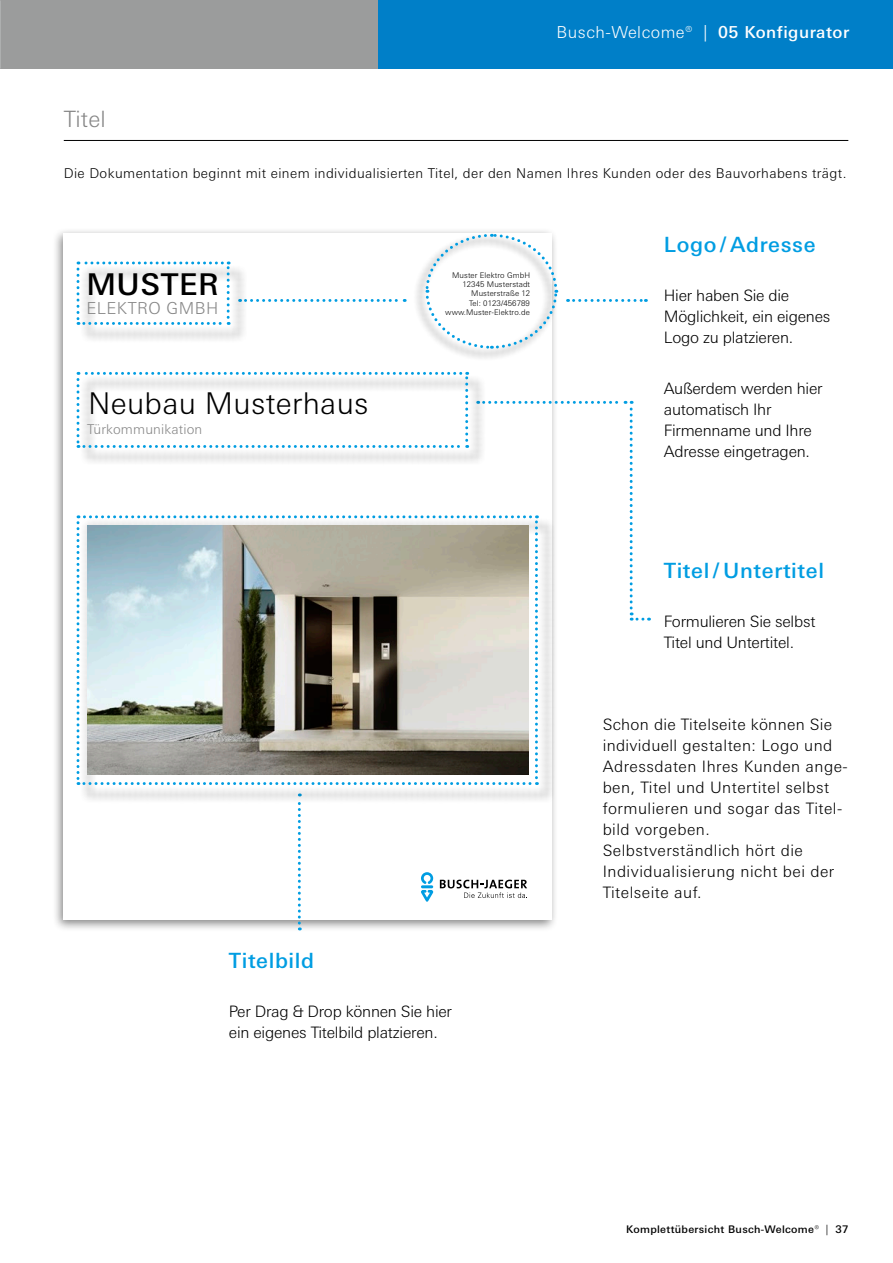
<style>
.page{position:relative;width:893px;height:1263px;background:#fff}
.page>*{position:absolute;margin:0;border:0;box-sizing:border-box;transform-origin:0 0}
.t1{font:300 30px "Univers Next Pro";letter-spacing:.01em;color:#000}
.t2{font:500 30px "Univers Next Pro";letter-spacing:.02em;color:#000}
.t3{font:300 22.5px "Univers Next Pro";letter-spacing:.01em;color:#868686}
.t4{font:500 21px "Univers Next Pro";letter-spacing:.03em;color:#009de2}
.t5{font:300 16.5px "Univers Next Pro";letter-spacing:.03em;color:#fff}
.t6{font:300 16.5px "Univers Next Pro";letter-spacing:.03em;color:#868686}
.t7{font:300 15.75px/21px "Univers Next Pro";letter-spacing:.03em;color:#000}
.t8{font:300 15.75px/21px "Univers Next Pro";letter-spacing:-.01em;color:#000}
.t9{font:300 13.5px "Univers Next Pro";letter-spacing:.03em;color:#000}
.t10{font:300 13.5px "Univers Next Pro";letter-spacing:.01em;color:#868686}
.t11{font:500 10.5px "Univers Next Pro";letter-spacing:.03em;color:#000}
.t12{font:300 7.8px/9.3px "Univers Next Pro";letter-spacing:.01em;color:#000;text-align:right}
.s1{font-weight:500}
.s2{font-weight:300}
</style>
<div class="page">
<hr style="left:64px;top:140px;width:784px;height:1px;background:#000">
<div style="left:52px;top:227px;width:506px;height:705px;background:#000;opacity:.48"></div>
<div style="left:64px;top:233px;width:488px;height:687px;background:#fff"></div>
<div style="left:413px;top:233px;width:145px;height:128px;background:#000;opacity:.75"></div>
<svg style="left:424px;top:232px;width:135px;height:118px"></svg>
<svg style="left:250px;top:299px;width:155px;height:3px"></svg>
<svg style="left:568px;top:299px;width:78px;height:3px"></svg>
<svg style="left:298px;top:803px;width:3px;height:127px"></svg>
<div style="left:79px;top:518px;width:477px;height:285px;background:#f3f3f3"></div>
<svg style="left:77px;top:372px;width:572px;height:413px"></svg>
<div style="left:79px;top:264px;width:169px;height:79px;background:#000;opacity:.75"></div>
<svg style="left:77px;top:261px;width:153px;height:64px"></svg>
<img style="left:88px;top:525px;width:441px;height:250px">
<svg style="left:440px;top:880px;width:87px;height:18px"></svg>
<svg style="left:421px;top:872px;width:12px;height:29px"></svg>
<div style="left:0;top:0;width:446px;height:68px;background:#9b9c9c"></div>
<div style="left:378px;top:0;width:515px;height:68px;background:#007fc8"></div>
<h2 class="t3" style="left:64px;top:106px;width:44px">Titel</h2>
<p class="t5" style="left:557px;top:22px;width:294px">Busch-Welcome® | <span class="s1">05 Konfigurator</span></p>
<p class="t9" style="left:64px;top:165px;width:784px">Die Dokumentation beginnt mit einem individualisierten Titel, der den Namen Ihres Kunden oder des Bauvorhabens trägt.</p>
<h1 class="t2" style="left:86px;top:266px;width:134px">MUSTER</h1>
<p class="t6" style="left:86px;top:299px;width:133px">ELEKTRO GMBH</p>
<h1 class="t1" style="left:88px;top:386px;width:282px">Neubau Musterhaus</h1>
<p class="t10" style="left:87px;top:421px;width:116px">Türkommunikation</p>
<p class="t12" style="left:445px;top:270px;width:87px">Muster Elektro GmbH<br>12345 Musterstadt<br>Musterstraße 12<br>Tel: 0123/456789 www.Muster-Elektro.de</p>
<h3 class="t4" style="left:229px;top:948px;width:87px">Titelbild</h3>
<p class="t8" style="left:229px;top:1001px;width:225px">Per Drag &amp; Drop können Sie hier ein eigenes Titelbild platzieren.</p>
<h3 class="t4" style="left:664px;top:233px;width:153px">Logo / Adresse</h3>
<p class="t8" style="left:664px;top:285px;width:168px">Hier haben Sie die<br>Möglichkeit, ein eigenes<br>Logo zu platzieren.</p>
<p class="t8" style="left:664px;top:378px;width:160px">Außerdem werden hier automatisch Ihr<br>Firmenname und Ihre<br>Adresse eingetragen.</p>
<h3 class="t4" style="left:664px;top:558px;width:162px">Titel / Untertitel</h3>
<p class="t8" style="left:664px;top:610px;width:153px">Formulieren Sie selbst<br>Titel und Untertitel.</p>
<p class="t7" style="left:603px;top:713px;width:247px">Schon die Titelseite können Sie individuell gestalten: Logo und<br>Adressdaten Ihres Kunden ange&shy;ben, Titel und Untertitel selbst formulieren und sogar das Titel&shy;bild vorgeben.<br>Selbstverständlich hört die<br>Individualisierung nicht bei der<br>Titelseite auf.</p>
<p class="t11" style="left:626px;top:1223px;width:224px">Komplettübersicht Busch-Welcome<span class="s2">® |</span> 37</p>
</div>
